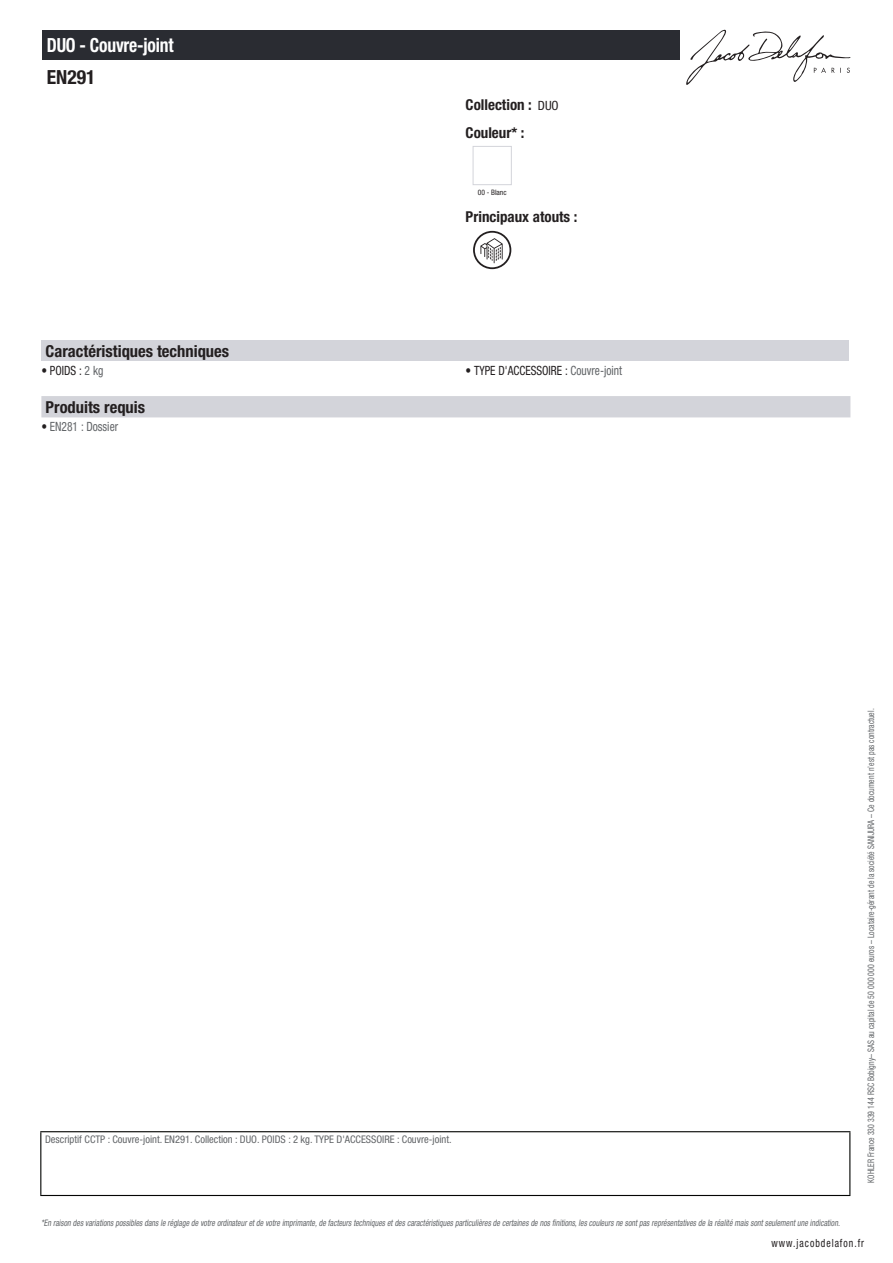
<style>
.page{position:relative;width:893px;height:1263px;background:#fff}
.page>*{position:absolute;margin:0;border:0;box-sizing:border-box;transform-origin:0 0}
.t1{font:700 condensed 19.5px "Helvetica Neue LT Std";letter-spacing:-.01em;color:#fff;scale:.9 1}
.t2{font:700 condensed 19.5px "Helvetica Neue LT Std";color:#231f20}
.t3{font:700 condensed 16.5px "Helvetica Neue LT Std";color:#231f20}
.t4{font:700 condensed 15px/27.8px "Helvetica Neue LT Std";color:#231f20}
.t5{font:condensed 12.75px "Helvetica Neue LT Std";color:#231f20;scale:.9 1}
.t6{font:condensed 12.75px "Helvetica Neue LT Std";color:#626568;scale:.9 1}
.t7{font:condensed 11.25px "Helvetica Neue LT Std";letter-spacing:.1em;color:#231f20;scale:.87 1}
.t8{font:condensed 10.5px "Helvetica Neue LT Std";color:#626568}
.t9{font:italic condensed 9px "Helvetica Neue LT Std";color:#626568;scale:.87 1}
.t10{font:condensed 9px "Helvetica Neue LT Std";color:#626568;scale:.87 1}
.t11{font:condensed 7.5px "Helvetica Neue LT Std";color:#231f20}
.s1{font-weight:400;font-size:12.75px}
.s2{color:#626568}
.s3{color:#231f20}
</style>
<div class="page">
<svg style="left:686px;top:30px;width:164px;height:55px"></svg>
<div style="left:473px;top:146px;width:39px;height:39px;border:1px solid #d3d4da"></div>
<svg style="left:473px;top:231px;width:38px;height:38px"></svg>
<div style="left:41px;top:340px;width:808px;height:21px;background:#d3d4da"></div>
<div style="left:41px;top:396px;width:809px;height:21px;background:#d3d4da"></div>
<div style="left:43px;top:30px;width:637px;height:30px;background:#2a2c32"></div>
<hr style="left:40px;top:1131px;width:810px;height:1px;background:#040503">
<hr style="left:40px;top:1132px;width:1px;height:63px;background:#040503">
<hr style="left:849px;top:1132px;width:1px;height:63px;background:#040503">
<hr style="left:40px;top:1195px;width:810px;height:1px;background:#040503">
<h1 class="t1" style="left:47px;top:33px;width:143px">DUO - Couvre-joint</h1>
<h1 class="t2" style="left:47px;top:65px;width:50px">EN291</h1>
<h3 class="t4" style="left:466px;top:90px;width:95px">Collection : <span class="s1">DUO<br></span>Couleur* :</h3>
<p class="t11" style="left:478px;top:188px;width:30px">00 - Blanc</p>
<h3 class="t4" style="left:466px;top:203px;width:113px">Principaux atouts :</h3>
<h2 class="t3" style="left:46px;top:341px;width:185px">Caractéristiques techniques</h2>
<h3 class="t5" style="left:41px;top:363px;width:71px">• POIDS : <span class="s2">2 kg</span></h3>
<h3 class="t5" style="left:466px;top:363px;width:175px">• TYPE D'ACCESSOIRE : <span class="s2">Couvre-joint</span></h3>
<h2 class="t3" style="left:46px;top:397px;width:101px">Produits requis</h2>
<h3 class="t6" style="left:41px;top:419px;width:87px"><span class="s3">•</span> EN281 : Dossier</h3>
<p class="t8" style="left:45px;top:1134px;width:408px">Descriptif CCTP : Couvre-joint. EN291. Collection : DUO. POIDS : 2 kg. TYPE D'ACCESSOIRE : Couvre-joint.</p>
<p class="t10" style="left:866px;top:1183px;width:547px;rotate:-90deg">KOHLER France 330 339 144 RSC Bobigny– SAS au capital de 50 000 000 euros – Locataire-gérant de la société SANIJURA – Ce document n’est pas contractuel.</p>
<p class="t9" style="left:41px;top:1217px;width:922px">*En raison desvariationspossiblesdansle réglage de votre ordinateuretde votre imprimante,de facteurstechniquesetdescaractéristiquesparticulièresde certainesde nosfinitions,lescouleursne sontpasreprésentativesde la réalité maissontseulementune indication.</p>
<p class="t7" style="left:772px;top:1237px;width:108px">www.jacobdelafon.fr</p>
</div>
